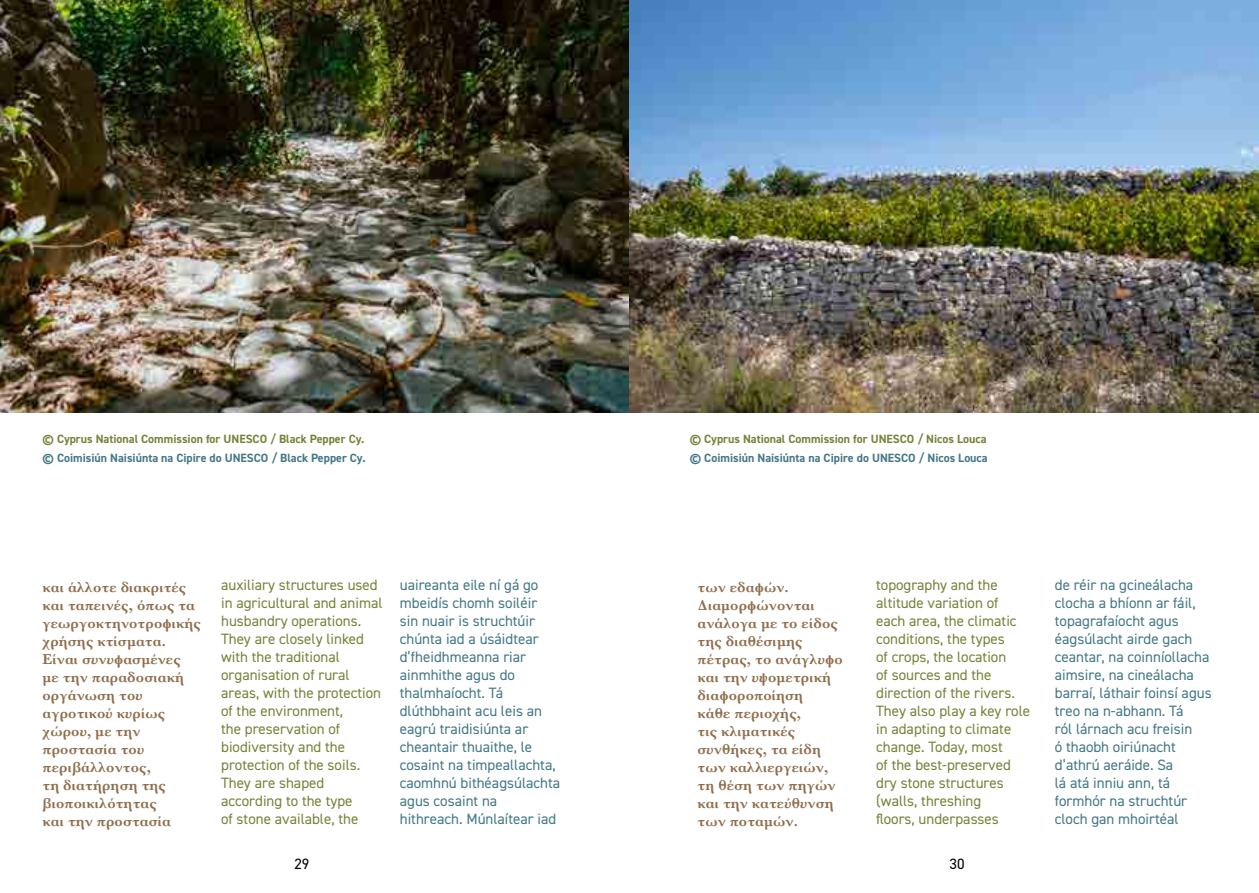
<style>
.page{position:relative;width:1259px;height:893px;background:#fff}
.page>*{position:absolute;margin:0;border:0;box-sizing:border-box;transform-origin:0 0}
.t1{font:15px/18px "DIN2014";color:#437886}
.t2{font:15px/18px "DIN2014";color:#768339}
.t3{font:600 15px/18px "Baskerville";letter-spacing:.01em;color:#8f6e4c}
.t4{font:15px "DIN2014";color:#000}
.t5{font:700 12px "DIN2014";color:#437886}
.t6{font:700 12px "DIN2014";color:#768339}
</style>
<div class="page">
<img style="left:0;top:0;width:1259px;height:412px">
<p class="t6" style="left:43px;top:431px;width:323px">© Cyprus National Commission for UNESCO / Black Pepper Cy.</p>
<p class="t5" style="left:43px;top:450px;width:325px">© Coimisiún Naisiúnta na Cipire do UNESCO / Black Pepper Cy.</p>
<p class="t6" style="left:690px;top:431px;width:298px">© Cyprus National Commission for UNESCO / Nicos Louca</p>
<p class="t5" style="left:690px;top:450px;width:299px">© Coimisiún Naisiúnta na Cipire do UNESCO / Nicos Louca</p>
<p class="t1" style="left:400px;top:576px;width:162px">uaireanta eile ní gá go mbeidís chomh soiléir<br>sin nuair is struchtúir chúnta iad a úsáidtear d’fheidhmeanna riar ainmhithe agus do thalmhaíocht. Tá dlúthbhaint acu leis an eagrú traidisiúnta ar cheantair thuaithe, le cosaint na timpeallachta, caomhnú bithéagsúlachta agus cosaint na hithreach. Múnlaítear iad</p>
<p class="t1" style="left:1055px;top:576px;width:158px">de réir na gcineálacha clocha a bhíonn ar fáil, topagrafaíocht agus éagsúlacht airde gach ceantar, na coinníollacha aimsire, na cineálacha barraí, láthair foinsí agus treo na n-abhann. Tá<br>ról lárnach acu freisin<br>ó thaobh oiriúnacht d’athrú aeráide. Sa<br>lá atá inniu ann, tá formhór na struchtúr cloch gan mhoirtéal</p>
<p class="t2" style="left:221px;top:576px;width:163px">auxiliary structures used in agricultural and animal husbandry operations.<br>They are closely linked with the traditional organisation of rural areas, with the protection of the environment,<br>the preservation of biodiversity and the protection of the soils.<br>They are shaped according to the type<br>of stone available, the</p>
<p class="t2" style="left:876px;top:576px;width:155px">topography and the altitude variation of each area, the climatic conditions, the types<br>of crops, the location<br>of sources and the direction of the rivers.<br>They also play a key role in adapting to climate change. Today, most<br>of the best-preserved dry stone structures (walls, threshing<br>floors, underpasses</p>
<p class="t3" style="left:43px;top:578px;width:160px">και άλλοτε διακριτές και ταπεινές, όπως τα γεωργοκτηνοτροφικής χρήσης κτίσματα.<br>Είναι συνυφασμένες<br>με την παραδοσιακή οργάνωση του αγροτικού κυρίως χώρου, με την προστασία του περιβάλλοντος,<br>τη διατήρηση της βιοποικιλότητας<br>και την προστασία</p>
<p class="t3" style="left:697px;top:578px;width:147px">των εδαφών.<br>Διαμορφώνονται ανάλογα με το είδος της διαθέσιμης πέτρας, το ανάγλυφο και την υψομετρική διαφοροποίηση<br>κάθε περιοχής,<br>τις κλιματικές συνθήκες, τα είδη των καλλιεργειών, τη θέση των πηγών και την κατεύθυνση των ποταμών.</p>
<p class="t4" style="left:294px;top:855px;width:16px">29</p>
<p class="t4" style="left:949px;top:855px;width:16px">30</p>
</div>
